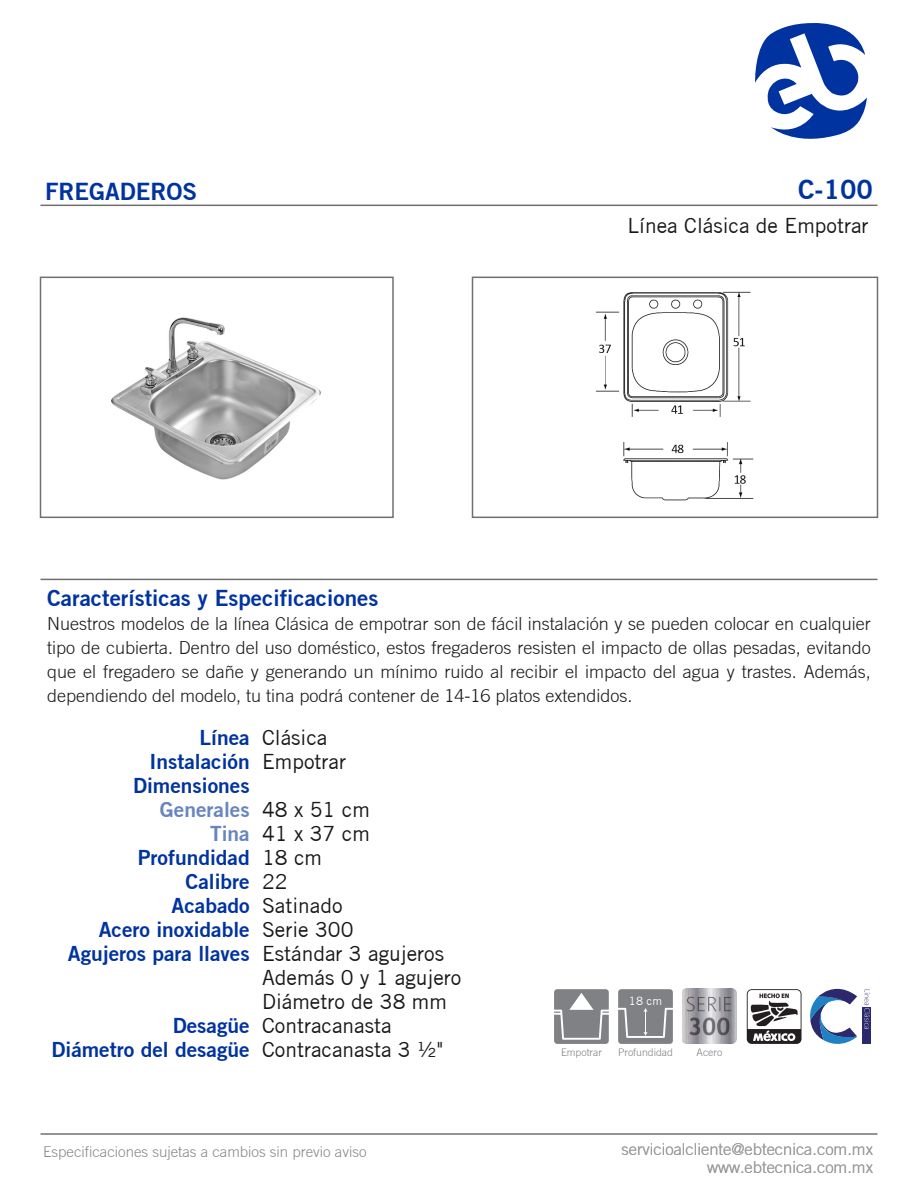
<style>
.page{position:relative;width:918px;height:1188px;background:#fff}
.page>*{position:absolute;margin:0;border:0;box-sizing:border-box;transform-origin:0 0}
.t1{font:700 27px "Trade Gothic No.2";color:#0033a0}
.t2{font:700 24px "Trade Gothic No.2";color:#0033a0}
.t3{font:700 22.5px "Trade Gothic No.2";color:#0033a0}
.t4{font:21px/24px "Trade Gothic";color:#1a171b}
.t5{font:700 21px/24px "Trade Gothic No.2";color:#0033a0;text-align:right}
.t6{font:700 21px/24px "Trade Gothic No.2";color:#6785be;text-align:right}
.t7{font:300 18px/24px "Trade Gothic";color:#1a171b;text-align:justify}
.t8{font:300 16.5px/18px "Trade Gothic";color:#9b9b9d;text-align:right}
.t9{font:300 15px "Trade Gothic";color:#868788}
.t10{font:11.55px "Trade Gothic";color:#fff}
.t11{font:300 10.5px "Trade Gothic";color:#808184}
</style>
<div class="page">
<img style="left:47px;top:276px;width:339px;height:204px">
<img style="left:473px;top:276px;width:404px;height:225px">
<hr style="left:40px;top:205px;width:838px;height:1px;background:#707072">
<div style="left:40px;top:277px;width:354px;height:241px;border:2px solid #707072"></div>
<div style="left:472px;top:277px;width:406px;height:241px;border:2px solid #707072"></div>
<hr style="left:40px;top:579px;width:838px;height:1px;background:#707072">
<hr style="left:40px;top:1133px;width:838px;height:2px;background:#707072">
<svg style="left:755px;top:23px;width:112px;height:116px"></svg>
<svg style="left:554px;top:989px;width:55px;height:55px;background:#939497"></svg>
<div style="left:618px;top:989px;width:55px;height:55px;background:#808184;border-radius:3px"></div>
<svg style="left:618px;top:1008px;width:55px;height:30px"></svg>
<div style="left:747px;top:989px;width:55px;height:55px;background:#231f20;border-radius:5px"></div>
<svg style="left:748px;top:990px;width:53px;height:51px"></svg>
<img style="left:682px;top:989px;width:55px;height:55px">
<svg style="left:810px;top:989px;width:47px;height:55px"></svg>
<div style="left:863px;top:1007px;width:8px;height:37px;background:#2b286b"></div>
<svg style="left:864px;top:990px;width:6px;height:39px"></svg>
<h2 class="t2" style="left:45px;top:176px;width:154px">FREGADEROS</h2>
<h1 class="t1" style="left:798px;top:172px;width:76px">C-100</h1>
<p class="t4" style="left:628px;top:213px;width:242px">Línea Clásica de Empotrar</p>
<p class="t3" style="left:47px;top:584px;width:333px">Características y Especificaciones</p>
<p class="t7" style="left:47px;top:612px;width:825px">Nuestros modelos de la línea Clásica de empotrar son de fácil instalación y se pueden colocar en cualquier tipo de cubierta. Dentro del uso doméstico, estos fregaderos resisten el impacto de ollas pesadas, evitando que el fregadero se dañe y generando un mínimo ruido al recibir el impacto del agua y trastes. Además, dependiendo del modelo, tu tina podrá contener de 14-16 platos extendidos.</p>
<p class="t5" style="left:133px;top:725px;width:118px">Línea<br>Instalación<br>Dimensiones</p>
<p class="t6" style="left:160px;top:797px;width:91px">Generales<br>Tina</p>
<p class="t5" style="left:68px;top:845px;width:183px">Profundidad<br>Calibre<br>Acabado<br>Acero inoxidable<br>Agujeros para llaves</p>
<p class="t5" style="left:51px;top:1013px;width:200px">Desagüe<br>Diámetro del desagüe</p>
<p class="t4" style="left:262px;top:725px;width:85px">Clásica<br>Empotrar</p>
<p class="t4" style="left:262px;top:797px;width:201px">48 x 51 cm<br>41 x 37 cm<br>18 cm<br>22<br>Satinado<br>Serie 300<br>Estándar 3 agujeros<br>Además 0 y 1 agujero<br>Diámetro de 38 mm<br>Contracanasta<br>Contracanasta 3 ½"</p>
<p class="t9" style="left:43px;top:1143px;width:325px">Especificaciones sujetas a cambios sin previo aviso</p>
<p class="t10" style="left:629px;top:994px;width:35px">18 cm</p>
<p class="t11" style="left:561px;top:1046px;width:42px">Empotrar</p>
<p class="t11" style="left:618px;top:1046px;width:56px">Profundidad</p>
<p class="t11" style="left:697px;top:1046px;width:27px">Acero</p>
<p class="t8" style="left:621px;top:1139px;width:253px">servicioalcliente@ebtecnica.com.mx www.ebtecnica.com.mx</p>
</div>
